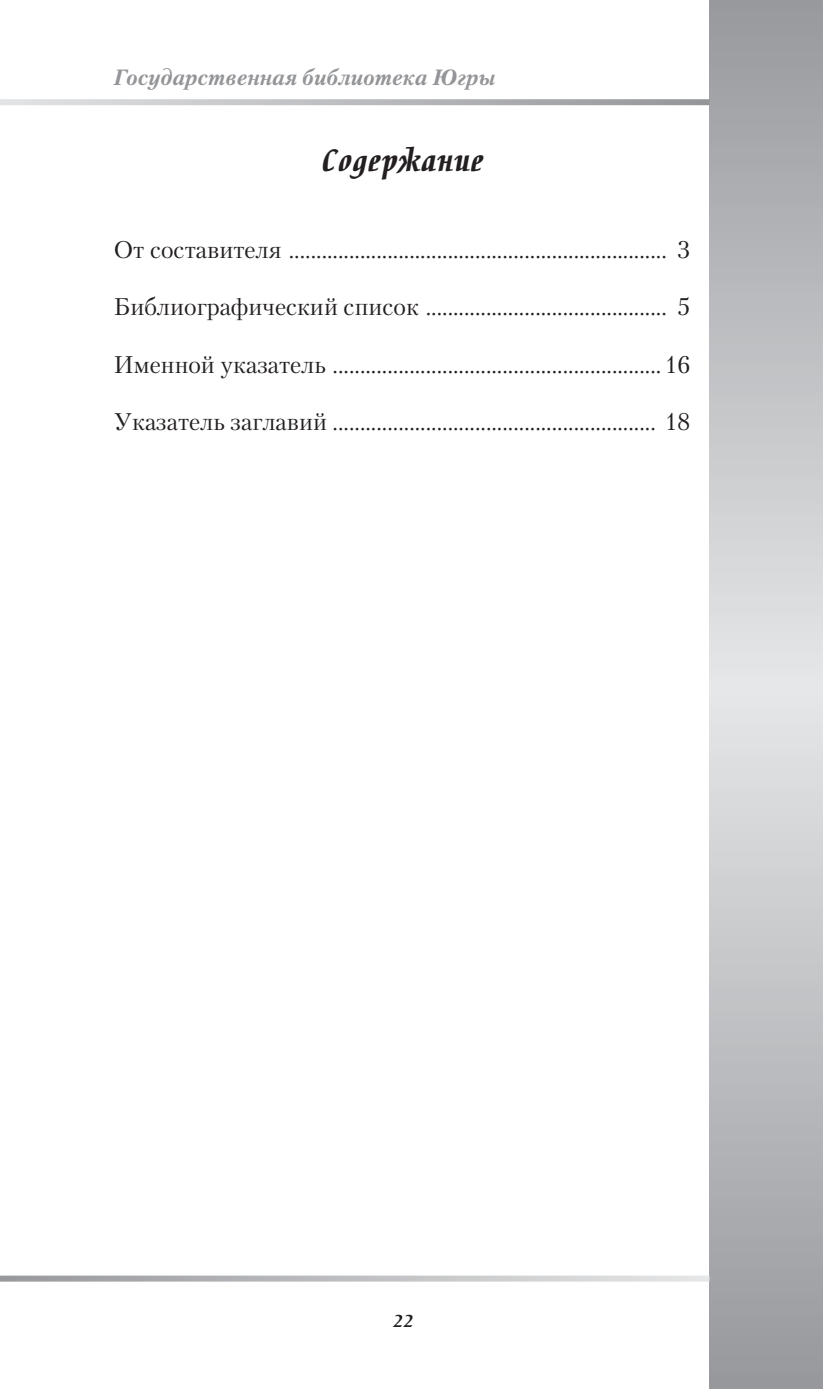
<style>
.page{position:relative;width:823px;height:1389px;background:#fff}
.page>*{position:absolute;margin:0;border:0;box-sizing:border-box;transform-origin:0 0}
.PodGolova1{font:700 36px "Breeze";color:#231f20}
.t1{font:28px "Breeze";color:#231f20}
.Osnova{font:24px "Petersburg C";color:#231f20}
.t2{font:italic 700 22px "Petersburg C";color:#939598}
</style>
<div class="page">
<svg style="left:709px;top:0;width:113px;height:1389px;background:#bebfc2"></svg>
<svg style="left:0;top:99px;width:709px;height:6px;background:#bdbec1"></svg>
<svg style="left:0;top:1276px;width:709px;height:6px;background:#c2c3c6"></svg>
<p class="t2" style="left:113px;top:65px;width:383px">Государственная библиотека Югры</p>
<p class="PodGolova1" style="left:322px;top:142px;width:163px">Содержание</p>
<p class="Osnova" style="left:113px;top:235px;width:578px">От составителя ..................................................................... 3</p>
<p class="Osnova" style="left:113px;top:292px;width:578px">Библиографический список ............................................ 5</p>
<p class="Osnova" style="left:113px;top:350px;width:578px">Именной указатель ............................................................ 16</p>
<p class="Osnova" style="left:113px;top:408px;width:578px">Указатель заглавий ........................................................... 18</p>
<p class="t1" style="left:392px;top:1304px;width:23px">22</p>
</div>
